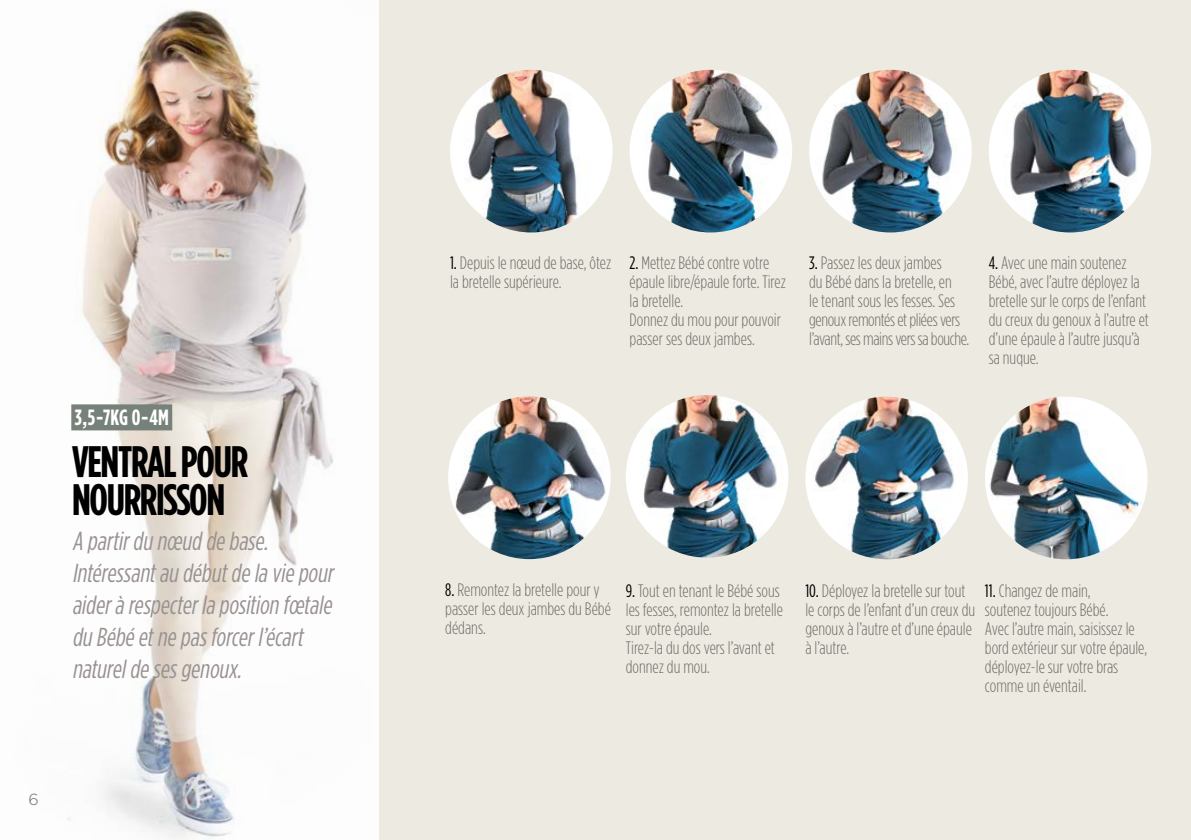
<style>
.page{position:relative;width:1191px;height:840px;background:#fff}
.page>*{position:absolute;margin:0;border:0;box-sizing:border-box;transform-origin:0 0}
.t1{font:700 44px/38.2px "Gotham Condensed";letter-spacing:-.03em;color:#000}
.t2{font:italic 26px/32px "Gotham Condensed";color:#989190}
.t3{font:700 22px "Gotham Condensed";color:#fff}
.t4{font:300 18px/19px "Gotham Condensed";color:#6f6a6a}
.t5{font:300 16px "Gotham";color:#6f6a6a}
.s1{font-weight:400;color:#000}
</style>
<div class="page">
<img style="left:67px;top:9px;width:266px;height:830px">
<div style="left:379px;top:0;width:812px;height:839px;background:#edebe1"></div>
<img style="left:448px;top:396px;width:162px;height:162px;border-radius:81px">
<img style="left:805px;top:396px;width:163px;height:163px;border-radius:81px">
<img style="left:985px;top:396px;width:162px;height:163px;border-radius:81px">
<img style="left:626px;top:395px;width:162px;height:162px;border-radius:81px">
<img style="left:450px;top:70px;width:162px;height:162px;border-radius:81px">
<img style="left:629px;top:70px;width:163px;height:162px;border-radius:81px">
<img style="left:809px;top:70px;width:162px;height:162px;border-radius:81px">
<img style="left:988px;top:70px;width:163px;height:162px;border-radius:81px">
<div style="left:71px;top:404px;width:101px;height:26px;background:#768179"></div>
<p class="t3" style="left:75px;top:404px;width:96px">3,5-7KG 0-4M</p>
<h1 class="t1" style="left:72px;top:442px;width:178px">VENTRAL POUR<br>NOURRISSON</h1>
<h2 class="t2" style="left:72px;top:524px;width:267px">A partirdu nœud debase.<br>Intéressantau débutdelaviepour aideràrespecterlaposition fœtale du Bébéetnepasforcerl’écart natureldesesgenoux.</h2>
<p class="t5" style="left:28px;top:788px;width:12px">6</p>
<p class="t4" style="left:450px;top:253px;width:163px"><span class="s1">1.</span> Depuis le nœud de base, ôtez la bretelle supérieure.</p>
<p class="t4" style="left:629px;top:253px;width:158px"><span class="s1">2.</span> Mettez Bébé contre votre épaule libre/épaule forte. Tirez la bretelle.<br>Donnez du mou pour pouvoir passer ses deux jambes.</p>
<p class="t4" style="left:988px;top:253px;width:162px"><span class="s1">4.</span> Avec une main soutenez<br>Bébé, avec l’autre déployez la bretelle sur le corps de l’enfant du creux du genoux à l’autre et d’une épaule à l’autre jusqu’à sa nuque.</p>
<p class="t4" style="left:809px;top:253px;width:162px"><span class="s1">3.</span> Passez les deux jambes<br>du Bébé dans la bretelle, en<br>le tenant sous les fesses. Ses genoux remontés et pliées vers l’avant, ses mains vers sa bouche.</p>
<p class="t4" style="left:445px;top:579px;width:167px"><span class="s1">8.</span> Remontez la bretelle pour y passer les deux jambes du Bébé dédans.</p>
<p class="t4" style="left:626px;top:580px;width:159px"><span class="s1">9.</span> Tout en tenant le Bébé sous les fesses, remontez la bretelle sur votre épaule.<br>Tirez-la du dos vers l’avant et donnez du mou.</p>
<p class="t4" style="left:805px;top:580px;width:171px"><span class="s1">10.</span> Déployez la bretelle sur tout le corps de l’enfant d’un creux du genoux à l’autre et d’une épaule à l’autre.</p>
<p class="t4" style="left:985px;top:580px;width:164px"><span class="s1">11.</span> Changez de main,<br>soutenez toujours Bébé.<br>Avec l’autre main, saisissez le bord extérieur sur votre épaule, déployez-le sur votre bras comme un éventail.</p>
</div>
